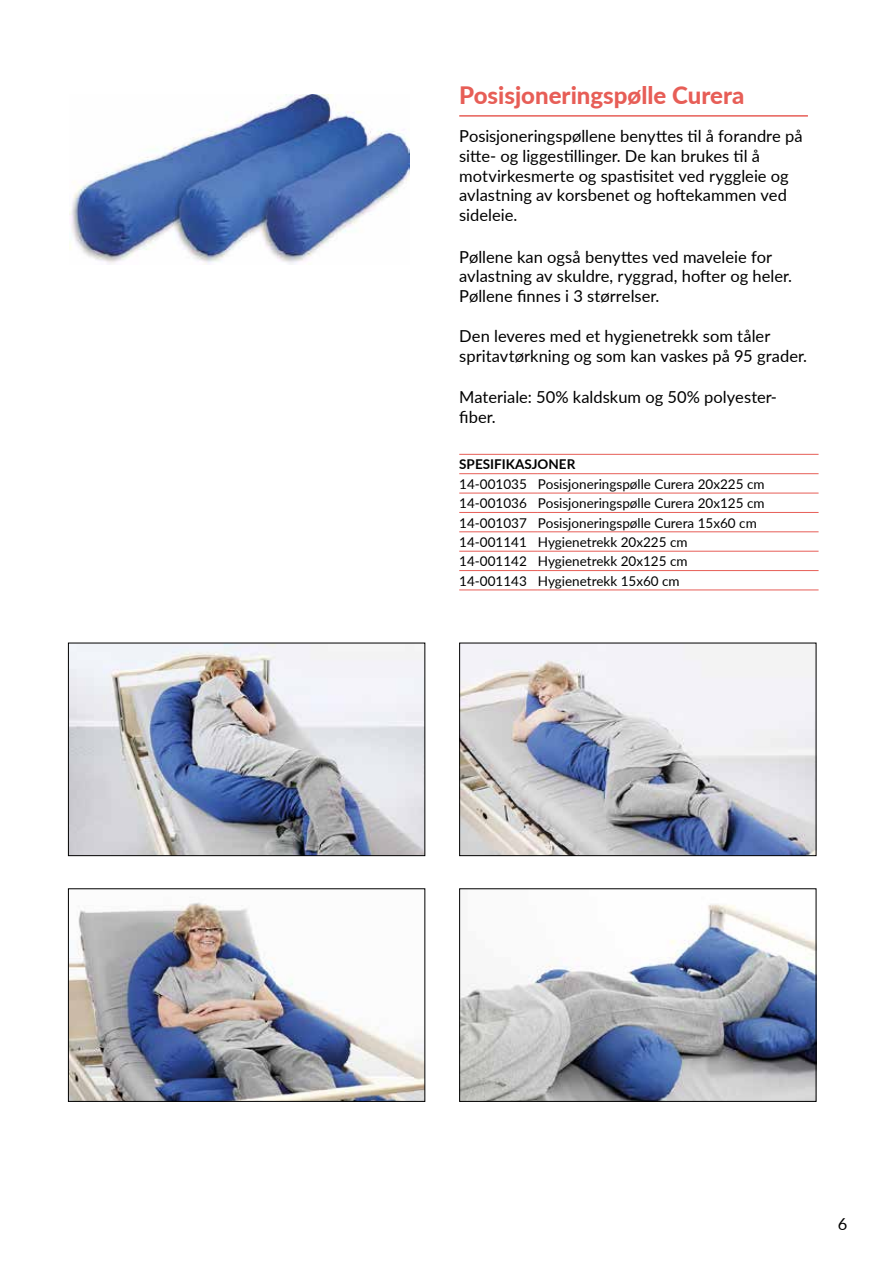
<style>
.page{position:relative;width:893px;height:1263px;background:#fff}
.page>*{position:absolute;margin:0;border:0;box-sizing:border-box;transform-origin:0 0}
.t1{font:800 24px "Lato";color:#e75e57}
.t2{font:16.5px/19.8px "Lato";color:#000}
.t3{font:13.5px/19.4px "Lato";color:#000}
.t4{font:700 13.5px "Lato";color:#000}
</style>
<div class="page">
<hr style="left:459px;top:115px;width:349px;height:2px;background:#e75e57">
<hr style="left:459px;top:454px;width:79px;height:1px;background:#e75e57">
<hr style="left:538px;top:454px;width:281px;height:1px;background:#e75e57">
<hr style="left:459px;top:473px;width:79px;height:1px;background:#e75e57">
<hr style="left:538px;top:473px;width:281px;height:1px;background:#e75e57">
<hr style="left:459px;top:493px;width:79px;height:1px;background:#e75e57">
<hr style="left:538px;top:493px;width:281px;height:1px;background:#e75e57">
<hr style="left:459px;top:512px;width:79px;height:1px;background:#e75e57">
<hr style="left:538px;top:512px;width:281px;height:1px;background:#e75e57">
<hr style="left:459px;top:531px;width:79px;height:1px;background:#e75e57">
<hr style="left:538px;top:531px;width:281px;height:1px;background:#e75e57">
<hr style="left:459px;top:551px;width:79px;height:1px;background:#e75e57">
<hr style="left:538px;top:551px;width:281px;height:1px;background:#e75e57">
<hr style="left:459px;top:570px;width:79px;height:1px;background:#e75e57">
<hr style="left:538px;top:570px;width:281px;height:1px;background:#e75e57">
<hr style="left:459px;top:589px;width:79px;height:1px;background:#e75e57">
<hr style="left:538px;top:589px;width:281px;height:1px;background:#e75e57">
<img style="left:69px;top:95px;width:340px;height:170px">
<img style="left:70px;top:645px;width:353px;height:209px">
<div style="left:68px;top:643px;width:357px;height:213px;border:1px solid #000"></div>
<img style="left:461px;top:645px;width:353px;height:209px">
<div style="left:459px;top:643px;width:357px;height:213px;border:1px solid #000"></div>
<img style="left:70px;top:902px;width:353px;height:198px">
<div style="left:68px;top:888px;width:357px;height:214px;border:1px solid #000"></div>
<img style="left:461px;top:904px;width:353px;height:196px">
<div style="left:459px;top:888px;width:357px;height:214px;border:1px solid #000"></div>
<h1 class="t1" style="left:459px;top:78px;width:287px">Posisjoneringspølle Curera</h1>
<p class="t2" style="left:459px;top:125px;width:345px">Posisjoneringspøllene benyttes til å forandre på sitte- og liggestillinger. De kan brukes til å motvirkesmerte og spastisitet ved ryggleie og avlastning av korsbenet og hoftekammen ved sideleie.</p>
<p class="t2" style="left:459px;top:246px;width:334px">Pøllene kan også benyttes ved maveleie for avlastning av skuldre, ryggrad, hofter og heler.<br>Pøllene finnes i 3 størrelser.</p>
<p class="t2" style="left:459px;top:325px;width:349px">Den leveres med et hygienetrekk som tåler spritavtørkning og som kan vaskes på 95 grader.</p>
<p class="t2" style="left:459px;top:386px;width:319px">Materiale: 50% kaldskum og 50% polyester&shy;fiber.</p>
<p class="t4" style="left:459px;top:455px;width:118px">SPESIFIKASJONER</p>
<p class="t3" style="left:459px;top:474px;width:307px">14-001035 Posisjoneringspølle Curera 20x225 cm 14-001036 Posisjoneringspølle Curera 20x125 cm 14-001037 Posisjoneringspølle Curera 15x60 cm 14-001141 Hygienetrekk 20x225 cm<br>14-001142 Hygienetrekk 20x125 cm<br>14-001143 Hygienetrekk 15x60 cm</p>
<p class="t2" style="left:838px;top:1213px;width:11px">6</p>
</div>
